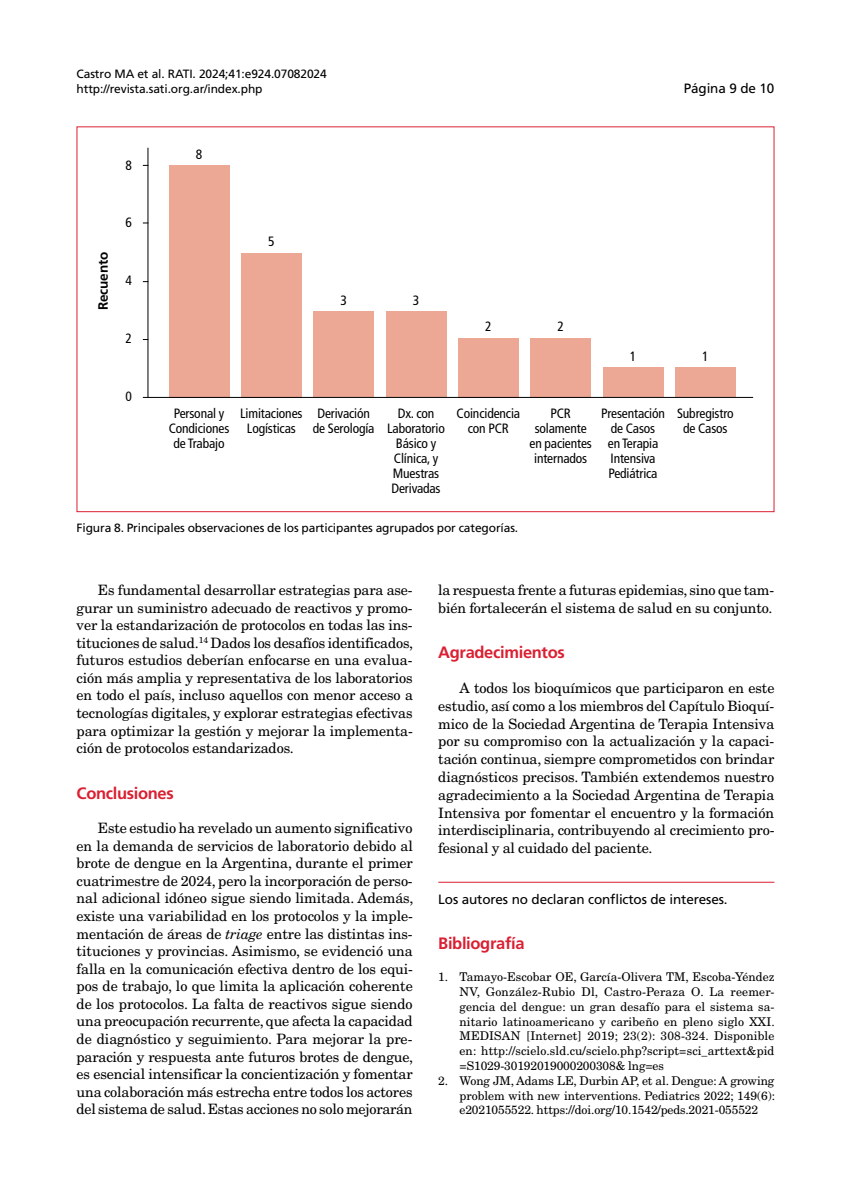
<style>
.page{position:relative;width:851px;height:1191px;background:#fff}
.page>*{position:absolute;margin:0;border:0;box-sizing:border-box;transform-origin:0 0}
.t1{font:700 16.5px "Frutiger LT Std";letter-spacing:-.02em;color:#da2032}
.t2{font:14.25px/17.5px "New Century Schlbk LT Std";letter-spacing:-.01em;color:#000;text-align:justify}
.t3{font:condensed 13.5px/15px "Frutiger LT Std";letter-spacing:-.01em;color:#000;text-align:center}
.t4{font:13.5px "Frutiger LT Std";letter-spacing:-.01em;color:#000}
.t5{font:700 13.5px "Frutiger LT Std";letter-spacing:-.01em;color:#000}
.t6{font:12px/14.9px "New Century Schlbk LT Std";letter-spacing:-.01em;color:#000;text-align:justify}
.t7{font:12px/15px "Frutiger LT Std";letter-spacing:-.01em;color:#000}
.s1{font-style:italic}
</style>
<div class="page">
<hr style="left:438px;top:882px;width:336px;height:1px;background:#da2032">
<div style="left:169px;top:165px;width:60px;height:232px;background:#eda795"></div>
<div style="left:241px;top:252px;width:60px;height:145px;background:#eda795"></div>
<div style="left:313px;top:311px;width:61px;height:86px;background:#eda795"></div>
<div style="left:386px;top:311px;width:60px;height:86px;background:#eda795"></div>
<div style="left:458px;top:338px;width:60px;height:59px;background:#eda795"></div>
<div style="left:530px;top:338px;width:61px;height:59px;background:#eda795"></div>
<div style="left:602px;top:367px;width:61px;height:30px;background:#eda795"></div>
<div style="left:675px;top:367px;width:60px;height:30px;background:#eda795"></div>
<hr style="left:148px;top:397px;width:605px;height:1px;background:#000">
<hr style="left:147px;top:148px;width:1px;height:249px;background:#000">
<p class="t7" style="left:77px;top:66px;width:252px">Castro MA et al. RATI. 2024;41:e924.07082024 http://revista.sati.org.ar/index.php</p>
<p class="t3" style="left:125px;top:157px;width:8px">8</p>
<p class="t5" style="left:95px;top:310px;width:60px;rotate:-90deg">Recuento</p>
<p class="t3" style="left:125px;top:215px;width:8px">6</p>
<p class="t3" style="left:125px;top:273px;width:8px">4</p>
<p class="t3" style="left:125px;top:331px;width:8px">2</p>
<p class="t3" style="left:125px;top:389px;width:8px">0</p>
<p class="t3" style="left:196px;top:147px;width:8px">8</p>
<p class="t3" style="left:268px;top:234px;width:8px">5</p>
<p class="t3" style="left:340px;top:292px;width:8px">3</p>
<p class="t3" style="left:413px;top:292px;width:8px">3</p>
<p class="t3" style="left:485px;top:319px;width:8px">2</p>
<p class="t3" style="left:557px;top:319px;width:8px">2</p>
<p class="t4" style="left:683px;top:80px;width:92px">Página 9 de 10</p>
<p class="t3" style="left:629px;top:348px;width:8px">1</p>
<p class="t3" style="left:702px;top:348px;width:8px">1</p>
<p class="t3" style="left:169px;top:406px;width:62px">Personal y<br>Condiciones de Trabajo</p>
<p class="t3" style="left:240px;top:406px;width:64px">Limitaciones<br>Logísticas</p>
<p class="t3" style="left:313px;top:406px;width:63px">Derivación de Serología</p>
<p class="t3" style="left:387px;top:406px;width:59px">Dx. con<br>Laboratorio<br>Básico y<br>Clínica, y<br>Muestras<br>Derivadas</p>
<p class="t3" style="left:456px;top:406px;width:65px">Coincidencia con PCR</p>
<p class="t3" style="left:529px;top:406px;width:64px">PCR solamente en pacientes internados</p>
<p class="t3" style="left:601px;top:406px;width:66px">Presentación de Casos<br>en Terapia<br>Intensiva<br>Pediátrica</p>
<p class="t3" style="left:677px;top:406px;width:58px">Subregistro de Casos</p>
<p class="t7" style="left:77px;top:520px;width:443px">Figura 8. Principales observaciones de los participantes agrupados por categorías.</p>
<p class="t2" style="left:77px;top:581px;width:338px;text-indent:21px">Es fundamental desarrollar estrategias para ase&shy;gurar un suministro adecuado de reactivos y promo&shy;ver la estandarización de protocolos en todas las ins&shy;tituciones de salud.<sup>14</sup> Dados los desafíos identificados, futuros estudios deberían enfocarse en una evalua&shy;ción más amplia y representativa de los laboratorios en todo el país, incluso aquellos con menor acceso a tecnologías digitales, y explorar estrategias efectivas para optimizar la gestión y mejorar la implementa&shy;ción de protocolos estandarizados.</p>
<p class="t1" style="left:77px;top:783px;width:99px">Conclusiones</p>
<p class="t2" style="left:77px;top:819px;width:338px;text-indent:21px">Este estudio ha revelado un aumento significativo en la demanda de servicios de laboratorio debido al brote de dengue en la Argentina, durante el primer cuatrimestre de 2024, pero la incorporación de perso&shy;nal adicional idóneo sigue siendo limitada. Además, existe una variabilidad en los protocolos y la imple&shy;mentación de áreas de <span class="s1">triage</span> entre las distintas ins&shy;tituciones y provincias. Asimismo, se evidenció una falla en la comunicación efectiva dentro de los equi&shy;pos de trabajo, lo que limita la aplicación coherente de los protocolos. La falta de reactivos sigue siendo una preocupación recurrente, que afecta la capacidad de diagnóstico y seguimiento. Para mejorar la pre&shy;paración y respuesta ante futuros brotes de dengue, es esencial intensificar la concientización y fomentar una colaboración más estrecha entre todos los actores del sistema de salud. Estas acciones no solo mejorarán</p>
<p class="t2" style="left:438px;top:581px;width:337px">la respuesta frente a futuras epidemias, sino que tam&shy;bién fortalecerán el sistema de salud en su conjunto.</p>
<p class="t1" style="left:438px;top:643px;width:128px">Agradecimientos</p>
<p class="t2" style="left:438px;top:679px;width:338px;text-indent:21px">A todos los bioquímicos que participaron en este estudio, así como a los miembros del Capítulo Bioquí&shy;mico de la Sociedad Argentina de Terapia Intensiva por su compromiso con la actualización y la capaci&shy;tación continua, siempre comprometidos con brindar diagnósticos precisos. También extendemos nuestro agradecimiento a la Sociedad Argentina de Terapia Intensiva por fomentar el encuentro y la formación interdisciplinaria, contribuyendo al crecimiento pro&shy;fesional y al cuidado del paciente.</p>
<p class="t4" style="left:438px;top:891px;width:291px">Los autores no declaran conflictos de intereses.</p>
<p class="t1" style="left:438px;top:934px;width:88px">Bibliografía</p>
<p class="t6" style="left:459px;top:969px;width:317px;text-indent:-21px">1. Tamayo-Escobar OE, García-Olivera TM, Escoba-Yéndez NV, González-Rubio Dl, Castro-Peraza O. La reemer&shy;gencia del dengue: un gran desafío para el sistema sa&shy;nitario latinoamericano y caribeño en pleno siglo XXI.<br>MEDISAN [Internet] 2019; 23(2): 308-324. Disponible en: http://scielo.sld.cu/scielo.php?script=sci_arttext&amp;pid =S1029-30192019000200308&amp; lng=es</p>
<p class="t6" style="left:459px;top:1073px;width:317px;text-indent:-21px">2. Wong JM, Adams LE, Durbin AP, et al. Dengue: A growing problem with new interventions. Pediatrics 2022; 149(6): e2021055522. https://doi.org/10.1542/peds.2021-055522</p>
</div>
